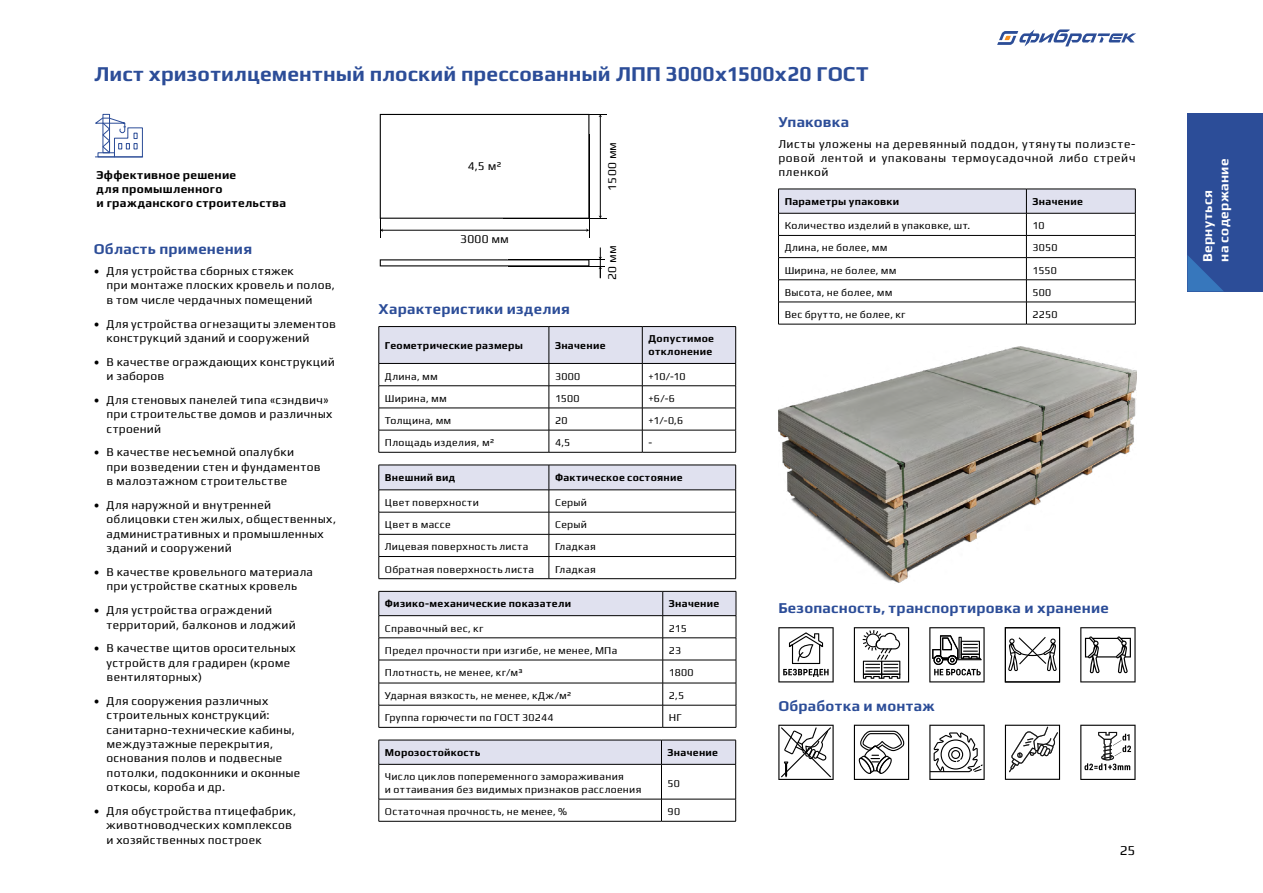
<style>
.page{position:relative;width:1263px;height:893px;background:#fff}
.page>*{position:absolute;margin:0;border:0;box-sizing:border-box;transform-origin:0 0}
.t1{font:700 21px "Play";letter-spacing:.005em;color:#2c4d98}
.t2{font:700 15px "Play";letter-spacing:.015em;color:#2c4d98}
.t3{font:700 13.5px/16.2px "Play";letter-spacing:.025em;color:#fff}
.t4{font:13.5px "Play";color:#000}
.t5{font:12px/14.4px "Play";letter-spacing:.03em;color:#000}
.t6{font:700 12px/14.4px "Play";letter-spacing:.025em;color:#000}
.t7{font:11.85px "Play";letter-spacing:.02em;color:#000}
.t8{font:10.5px/12.6px "Play";letter-spacing:.025em;color:#000}
.t9{font:700 10.5px/12.6px "Play";letter-spacing:.025em;color:#000}
</style>
<div class="page">
<svg style="left:997px;top:29px;width:139px;height:17px"></svg>
<div style="left:1187px;top:113px;width:76px;height:178px;background:#2c4d98"></div>
<svg style="left:1187px;top:255px;width:36px;height:36px"></svg>
<hr style="left:380px;top:134px;width:1px;height:104px;background:#000">
<svg style="left:380px;top:114px;width:209px;height:105px"></svg>
<svg style="left:380px;top:259px;width:209px;height:7px"></svg>
<hr style="left:503px;top:114px;width:104px;height:1px;background:#000">
<hr style="left:503px;top:218px;width:104px;height:1px;background:#000">
<hr style="left:589px;top:134px;width:1px;height:104px;background:#000">
<hr style="left:508px;top:266px;width:97px;height:1px;background:#000">
<hr style="left:508px;top:259px;width:97px;height:1px;background:#000">
<hr style="left:600px;top:116px;width:1px;height:101px;background:#000">
<svg style="left:598px;top:247px;width:4px;height:31px"></svg>
<hr style="left:382px;top:230px;width:205px;height:1px;background:#000">
<hr style="left:379px;top:452px;width:170px;height:1px;background:#000">
<hr style="left:549px;top:452px;width:93px;height:1px;background:#000">
<hr style="left:642px;top:452px;width:94px;height:1px;background:#000">
<hr style="left:379px;top:326px;width:170px;height:1px;background:#000">
<hr style="left:549px;top:326px;width:93px;height:1px;background:#000">
<hr style="left:642px;top:326px;width:94px;height:1px;background:#000">
<svg style="left:378px;top:327px;width:358px;height:125px"></svg>
<hr style="left:379px;top:578px;width:170px;height:1px;background:#000">
<hr style="left:549px;top:578px;width:187px;height:1px;background:#000">
<svg style="left:378px;top:465px;width:358px;height:113px"></svg>
<hr style="left:379px;top:727px;width:284px;height:1px;background:#000">
<svg style="left:378px;top:591px;width:359px;height:136px"></svg>
<hr style="left:663px;top:727px;width:73px;height:1px;background:#000">
<hr style="left:378px;top:764px;width:1px;height:35px;background:#000">
<hr style="left:735px;top:764px;width:1px;height:35px;background:#000">
<svg style="left:378px;top:799px;width:1px;height:22px"></svg>
<svg style="left:735px;top:800px;width:1px;height:21px"></svg>
<hr style="left:379px;top:821px;width:282px;height:1px;background:#000">
<hr style="left:661px;top:821px;width:75px;height:1px;background:#000">
<svg style="left:378px;top:740px;width:358px;height:24px;background:#d8d9e7"></svg>
<hr style="left:379px;top:764px;width:282px;height:1px;background:#000">
<hr style="left:661px;top:764px;width:75px;height:1px;background:#000">
<hr style="left:661px;top:764px;width:1px;height:35px;background:#000">
<hr style="left:379px;top:799px;width:282px;height:1px;background:#000">
<hr style="left:661px;top:799px;width:75px;height:1px;background:#000">
<svg style="left:661px;top:799px;width:1px;height:22px"></svg>
<hr style="left:778px;top:324px;width:248px;height:1px;background:#000">
<hr style="left:1026px;top:324px;width:109px;height:1px;background:#000">
<svg style="left:778px;top:189px;width:358px;height:135px"></svg>
<img style="left:778px;top:347px;width:358px;height:236px">
<svg style="left:778px;top:627px;width:56px;height:55px"></svg>
<svg style="left:854px;top:627px;width:55px;height:55px"></svg>
<svg style="left:929px;top:627px;width:55px;height:55px"></svg>
<svg style="left:1005px;top:627px;width:55px;height:55px"></svg>
<svg style="left:1080px;top:627px;width:55px;height:55px"></svg>
<svg style="left:778px;top:725px;width:56px;height:55px"></svg>
<svg style="left:854px;top:725px;width:55px;height:55px"></svg>
<svg style="left:929px;top:725px;width:56px;height:55px"></svg>
<svg style="left:1005px;top:725px;width:55px;height:55px"></svg>
<svg style="left:1080px;top:725px;width:55px;height:55px"></svg>
<div style="left:103px;top:114px;width:7px;height:39px;border:1px solid #2c4d98"></div>
<svg style="left:95px;top:117px;width:48px;height:41px"></svg>
<hr style="left:95px;top:156px;width:48px;height:1px;background:#2c4d98">
<h1 class="t1" style="left:94px;top:59px;width:776px">Лист хризотилцементный плоский прессованный ЛПП 3000х1500х20 ГОСТ</h1>
<p class="t6" style="left:97px;top:166px;width:191px">Эффективное решение<br>для промышленного<br>и гражданского строительства</p>
<p class="t2" style="left:94px;top:239px;width:160px">Область применения</p>
<p class="t5" style="left:107px;top:263px;width:230px;text-indent:-13px">• Для устройства сборных стяжек<br>при монтаже плоских кровель и полов, в том числе чердачных помещений</p>
<p class="t5" style="left:107px;top:315px;width:231px;text-indent:-13px">• Для устройства огнезащиты элементов конструкций зданий и сооружений</p>
<p class="t5" style="left:107px;top:354px;width:230px;text-indent:-13px">• В качестве ограждающих конструкций и заборов</p>
<p class="t5" style="left:107px;top:392px;width:227px;text-indent:-13px">• Для стеновых панелей типа «сэндвич» при строительстве домов и различных строений</p>
<p class="t5" style="left:107px;top:444px;width:216px;text-indent:-13px">• В качестве несъемной опалубки<br>при возведении стен и фундаментов в малоэтажном строительстве</p>
<p class="t5" style="left:107px;top:497px;width:231px;text-indent:-13px">• Для наружной и внутренней облицовки стен жилых, общественных, административных и промышленных зданий и сооружений</p>
<p class="t5" style="left:94px;top:564px;width:221px;text-align:center">• В качестве кровельного материала при устройстве скатных кровель</p>
<p class="t5" style="left:107px;top:602px;width:191px;text-indent:-13px">• Для устройства ограждений территорий, балконов и лоджий</p>
<p class="t5" style="left:107px;top:640px;width:191px;text-indent:-13px">• В качестве щитов оросительных устройств для градирен (кроме вентиляторных)</p>
<p class="t5" style="left:107px;top:693px;width:195px;text-indent:-13px">• Для сооружения различных строительных конструкций: санитарно-технические кабины, междуэтажные перекрытия, основания полов и подвесные потолки, подоконники и оконные откосы, короба и др.</p>
<p class="t5" style="left:107px;top:803px;width:191px;text-indent:-13px">• Для обустройства птицефабрик, животноводческих комплексов и хозяйственных построек</p>
<p class="t7" style="left:468px;top:158px;width:35px">4,5 м²</p>
<p class="t7" style="left:460px;top:231px;width:50px">3000 мм</p>
<p class="t7" style="left:604px;top:191px;width:50px;rotate:-90deg">1500 мм</p>
<p class="t7" style="left:604px;top:280px;width:36px;rotate:-90deg">20 мм</p>
<p class="t2" style="left:379px;top:298px;width:193px">Характеристики изделия</p>
<p class="t9" style="left:385px;top:338px;width:140px">Геометрические размеры</p>
<p class="t9" style="left:555px;top:338px;width:52px">Значение</p>
<p class="t9" style="left:648px;top:332px;width:67px">Допустимое отклонение</p>
<p class="t8" style="left:385px;top:369px;width:54px">Длина, мм</p>
<p class="t8" style="left:555px;top:369px;width:27px">3000</p>
<p class="t8" style="left:648px;top:369px;width:39px">+10/-10</p>
<p class="t8" style="left:385px;top:391px;width:63px">Ширина, мм</p>
<p class="t8" style="left:555px;top:391px;width:26px">1500</p>
<p class="t8" style="left:648px;top:391px;width:28px">+6/-6</p>
<p class="t8" style="left:385px;top:413px;width:68px">Толщина, мм</p>
<p class="t8" style="left:555px;top:413px;width:14px">20</p>
<p class="t8" style="left:648px;top:413px;width:36px">+1/-0,6</p>
<p class="t8" style="left:385px;top:435px;width:111px">Площадь изделия, м²</p>
<p class="t8" style="left:555px;top:435px;width:17px">4,5</p>
<p class="t8" style="left:648px;top:435px;width:5px">-</p>
<p class="t9" style="left:385px;top:470px;width:72px">Внешний вид</p>
<p class="t9" style="left:555px;top:470px;width:129px">Фактическое состояние</p>
<p class="t8" style="left:385px;top:495px;width:95px">Цвет поверхности</p>
<p class="t8" style="left:555px;top:495px;width:33px">Серый</p>
<p class="t8" style="left:385px;top:518px;width:67px">Цвет в массе</p>
<p class="t8" style="left:555px;top:518px;width:33px">Серый</p>
<p class="t8" style="left:385px;top:540px;width:145px">Лицевая поверхность листа</p>
<p class="t8" style="left:555px;top:540px;width:42px">Гладкая</p>
<p class="t8" style="left:385px;top:562px;width:151px">Обратная поверхность листа</p>
<p class="t8" style="left:555px;top:562px;width:42px">Гладкая</p>
<p class="t9" style="left:385px;top:596px;width:188px">Физико-механические показатели</p>
<p class="t9" style="left:669px;top:596px;width:52px">Значение</p>
<p class="t8" style="left:385px;top:621px;width:100px">Справочный вес, кг</p>
<p class="t8" style="left:669px;top:621px;width:19px">215</p>
<p class="t8" style="left:385px;top:643px;width:234px">Предел прочности при изгибе, не менее, МПа</p>
<p class="t8" style="left:669px;top:643px;width:14px">23</p>
<p class="t8" style="left:385px;top:666px;width:139px">Плотность, не менее, кг/м³</p>
<p class="t8" style="left:669px;top:666px;width:26px">1800</p>
<p class="t8" style="left:385px;top:688px;width:188px">Ударная вязкость, не менее, кДж/м²</p>
<p class="t8" style="left:669px;top:688px;width:17px">2,5</p>
<p class="t8" style="left:385px;top:711px;width:170px">Группа горючести по ГОСТ 30244</p>
<p class="t8" style="left:669px;top:711px;width:14px">НГ</p>
<p class="t9" style="left:385px;top:745px;width:97px">Морозостойкость</p>
<p class="t9" style="left:668px;top:745px;width:52px">Значение</p>
<p class="t8" style="left:385px;top:770px;width:258px">Число циклов попеременного замораживания<br>и оттаивания без видимых признаков расслоения</p>
<p class="t8" style="left:668px;top:776px;width:14px">50</p>
<p class="t8" style="left:385px;top:804px;width:184px">Остаточная прочность, не менее, %</p>
<p class="t8" style="left:668px;top:804px;width:14px">90</p>
<p class="t2" style="left:778px;top:111px;width:72px">Упаковка</p>
<p class="t5" style="left:778px;top:136px;width:359px;text-align:justify">Листы уложены на деревянный поддон, утянуты полиэсте&shy;ровой лентой и упакованы термоусадочной либо стрейч пленкой</p>
<p class="t9" style="left:785px;top:194px;width:116px">Параметры упаковки</p>
<p class="t9" style="left:1032px;top:194px;width:52px">Значение</p>
<p class="t8" style="left:785px;top:219px;width:186px">Количество изделий в упаковке, шт.</p>
<p class="t8" style="left:1032px;top:219px;width:13px">10</p>
<p class="t8" style="left:785px;top:241px;width:104px">Длина, не более, мм</p>
<p class="t8" style="left:1032px;top:241px;width:26px">3050</p>
<p class="t8" style="left:785px;top:263px;width:113px">Ширина, не более, мм</p>
<p class="t8" style="left:1032px;top:263px;width:26px">1550</p>
<p class="t8" style="left:785px;top:285px;width:109px">Высота, не более, мм</p>
<p class="t8" style="left:1032px;top:285px;width:20px">500</p>
<p class="t8" style="left:785px;top:307px;width:123px">Вес брутто, не более, кг</p>
<p class="t8" style="left:1032px;top:307px;width:26px">2250</p>
<p class="t2" style="left:778px;top:598px;width:332px">Безопасность, транспортировка и хранение</p>
<p class="t2" style="left:778px;top:695px;width:158px">Обработка и монтаж</p>
<p class="t4" style="left:1120px;top:841px;width:17px">25</p>
<p class="t3" style="left:1198px;top:262px;width:104px;rotate:-90deg">Вернуться<br>на содержание</p>
</div>
